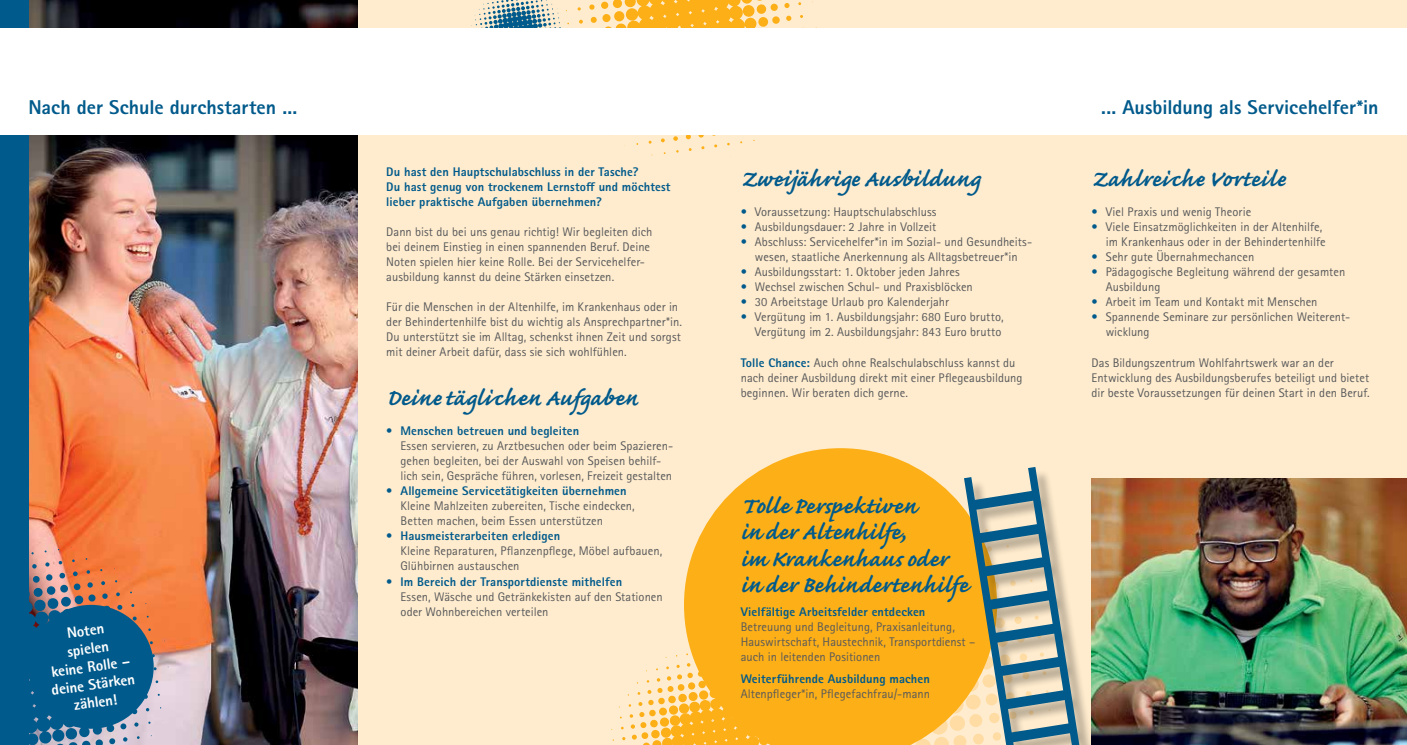
<style>
.page{position:relative;width:1407px;height:745px;background:#fff}
.page>*{position:absolute;margin:0;border:0;box-sizing:border-box;transform-origin:0 0}
.t1{font:700 28.75px/26.2px "Caflisch Script Pro";letter-spacing:.025em;color:#005a8b}
.t2{font:800 20px "Rotis Sans Serif Std";color:#005a8b}
.t3{font:800 15px/18px "Rotis Sans Serif Std";color:#fff;text-align:center}
.t4{font:12.5px/15px "Rotis Sans Serif Std";letter-spacing:.005em;color:#58595b}
.t5{font:800 12.5px/15px "Rotis Sans Serif Std";letter-spacing:.01em;color:#005a8b}
.s1{color:#005a8b}
.s2{font-weight:800;color:#005a8b}
</style>
<div class="page">
<div style="left:0;top:0;width:1407px;height:744px;background:#ffecce"></div>
<img style="left:28px;top:135px;width:330px;height:609px">
<img style="left:28px;top:0;width:330px;height:28px">
<div style="left:0;top:0;width:28px;height:744px;background:#005a8b"></div>
<img style="left:1096px;top:478px;width:311px;height:266px">
<svg style="left:471px;top:0;width:346px;height:157px"></svg>
<div style="left:0;top:28px;width:1407px;height:107px;background:#fff"></div>
<svg style="left:28px;top:547px;width:142px;height:197px;background:#bc8b7a"></svg>
<div style="left:28px;top:604px;width:126px;height:124px;background:#005a8b;border-radius:50%"></div>
<svg style="left:611px;top:655px;width:208px;height:90px"></svg>
<svg style="left:684px;top:448px;width:275px;height:296px;background:#fcb52b"></svg>
<div style="left:966px;top:469px;width:130px;height:275px;background:#000;opacity:.27"></div>
<svg style="left:959px;top:467px;width:127px;height:277px"></svg>
<h2 class="t2" style="left:28px;top:94px;width:270px">Nach der Schule durchstarten ...</h2>
<p class="t3" style="left:43px;top:627px;width:86px;rotate:-8deg">Noten<br>spielen<br>keine Rolle – deine Stärken zählen!</p>
<p class="t5" style="left:386px;top:163px;width:286px">Du hast den Hauptschulabschluss in der Tasche?<br>Du hast genug von trockenem Lernstoff und möchtest lieber praktische Aufgaben übernehmen?</p>
<p class="t4" style="left:386px;top:224px;width:268px">Dann bist du bei uns genau richtig! Wir begleiten dich bei deinem Einstieg in einen spannenden Beruf. Deine Noten spielen hier keine Rolle. Bei der Servicehelfer&shy;ausbildung kannst du deine Stärken einsetzen.</p>
<p class="t4" style="left:386px;top:299px;width:297px">Für die Menschen in der Altenhilfe, im Krankenhaus oder in der Behindertenhilfe bist du wichtig als Ansprechpartner*in.<br>Du unterstützt sie im Alltag, schenkst ihnen Zeit und sorgst mit deiner Arbeit dafür, dass sie sich wohlfühlen.</p>
<h1 class="t1" style="left:386px;top:388px;width:253px">Deine täglichen Aufgaben</h1>
<p class="t4" style="left:400px;top:423px;width:274px;text-indent:-14px"><span class="s1">•</span> <span class="s2">Menschen betreuen und begleiten<br></span>Essen servieren, zu Arztbesuchen oder beim Spazieren&shy;gehen begleiten, bei der Auswahl von Speisen behilf&shy;lich sein, Gespräche führen, vorlesen, Freizeit gestalten</p>
<p class="t4" style="left:400px;top:483px;width:236px;text-indent:-14px"><span class="s1">•</span> <span class="s2">Allgemeine Servicetätigkeiten übernehmen<br></span>Kleine Mahlzeiten zubereiten, Tische eindecken,<br>Betten machen, beim Essen unterstützen</p>
<p class="t4" style="left:400px;top:528px;width:263px;text-indent:-14px"><span class="s1">•</span> <span class="s2">Hausmeisterarbeiten erledigen<br></span>Kleine Reparaturen, Pflanzenpflege, Möbel aufbauen,<br>Glühbirnen austauschen</p>
<p class="t4" style="left:400px;top:573px;width:264px;text-indent:-14px"><span class="s1">•</span> <span class="s2">Im Bereich der Transportdienste mithelfen<br></span>Essen, Wäsche und Getränkekisten auf den Stationen oder Wohnbereichen verteilen</p>
<h1 class="t1" style="left:741px;top:169px;width:241px">Zweijährige Ausbildung</h1>
<p class="t4" style="left:741px;top:204px;width:197px"><span class="s1">•</span> Voraussetzung: Hauptschulabschluss</p>
<p class="t4" style="left:741px;top:219px;width:197px"><span class="s1">•</span> Ausbildungsdauer: 2 Jahre in Vollzeit</p>
<p class="t4" style="left:741px;top:234px;width:293px;text-align:center"><span class="s1">•</span> Abschluss: Servicehelfer*in im Sozial- und Gesundheits&shy;wesen, staatliche Anerkennung als Alltagsbetreuer*in</p>
<p class="t4" style="left:741px;top:264px;width:221px"><span class="s1">•</span> Ausbildungsstart: 1. Oktober jeden Jahres</p>
<p class="t4" style="left:741px;top:279px;width:234px"><span class="s1">•</span> Wechsel zwischen Schul- und Praxisblöcken</p>
<p class="t4" style="left:741px;top:294px;width:210px"><span class="s1">•</span> 30 Arbeitstage Urlaub pro Kalenderjahr</p>
<p class="t4" style="left:741px;top:309px;width:264px;text-align:right"><span class="s1">•</span> Vergütung im 1. Ausbildungsjahr: 680 Euro brutto,<br>Vergütung im 2. Ausbildungsjahr: 843 Euro brutto</p>
<p class="t4" style="left:741px;top:354px;width:283px"><span class="s2">Tolle Chance:</span> Auch ohne Realschulabschluss kannst du nach deiner Ausbildung direkt mit einer Pflegeausbildung beginnen. Wir beraten dich gerne.</p>
<h1 class="t1" style="left:741px;top:495px;width:229px">Tolle Perspektiven<br>in der Altenhilfe,<br>im Krankenhaus oder in der Behindertenhilfe</h1>
<p class="t5" style="left:741px;top:603px;width:186px">Vielfältige Arbeitsfelder entdecken</p>
<p class="t4" style="left:741px;top:618px;width:236px">Betreuung und Begleitung, Praxisanleitung,<br>Hauswirtschaft, Haustechnik, Transportdienst – auch in leitenden Positionen</p>
<p class="t5" style="left:741px;top:670px;width:191px">Weiterführende Ausbildung machen</p>
<p class="t4" style="left:741px;top:686px;width:191px">Altenpfleger*in, Pflegefachfrau/-mann</p>
<h2 class="t2" style="left:1101px;top:94px;width:279px">... Ausbildung als Servicehelfer*in</h2>
<h1 class="t1" style="left:1091px;top:169px;width:196px">Zahlreiche Vorteile</h1>
<p class="t4" style="left:1091px;top:204px;width:161px"><span class="s1">•</span> Viel Praxis und wenig Theorie</p>
<p class="t4" style="left:1091px;top:219px;width:236px;text-align:right"><span class="s1">•</span> Viele Einsatzmöglichkeiten in der Altenhilfe, im Krankenhaus oder in der Behindertenhilfe</p>
<p class="t4" style="left:1091px;top:249px;width:164px"><span class="s1">•</span> Sehr gute Übernahmechancen</p>
<p class="t4" style="left:1106px;top:264px;width:241px;text-indent:-14px"><span class="s1">•</span> Pädagogische Begleitung während der gesamten<br>Ausbildung</p>
<p class="t4" style="left:1091px;top:294px;width:227px"><span class="s1">•</span> Arbeit im Team und Kontakt mit Menschen</p>
<p class="t4" style="left:1106px;top:309px;width:246px;text-indent:-14px"><span class="s1">•</span> Spannende Seminare zur persönlichen Weiterent&shy;wicklung</p>
<p class="t4" style="left:1091px;top:354px;width:280px">Das Bildungszentrum Wohlfahrtswerk war an der<br>Entwicklung des Ausbildungsberufes beteiligt und bietet dir beste Voraussetzungen für deinen Start in den Beruf.</p>
</div>
